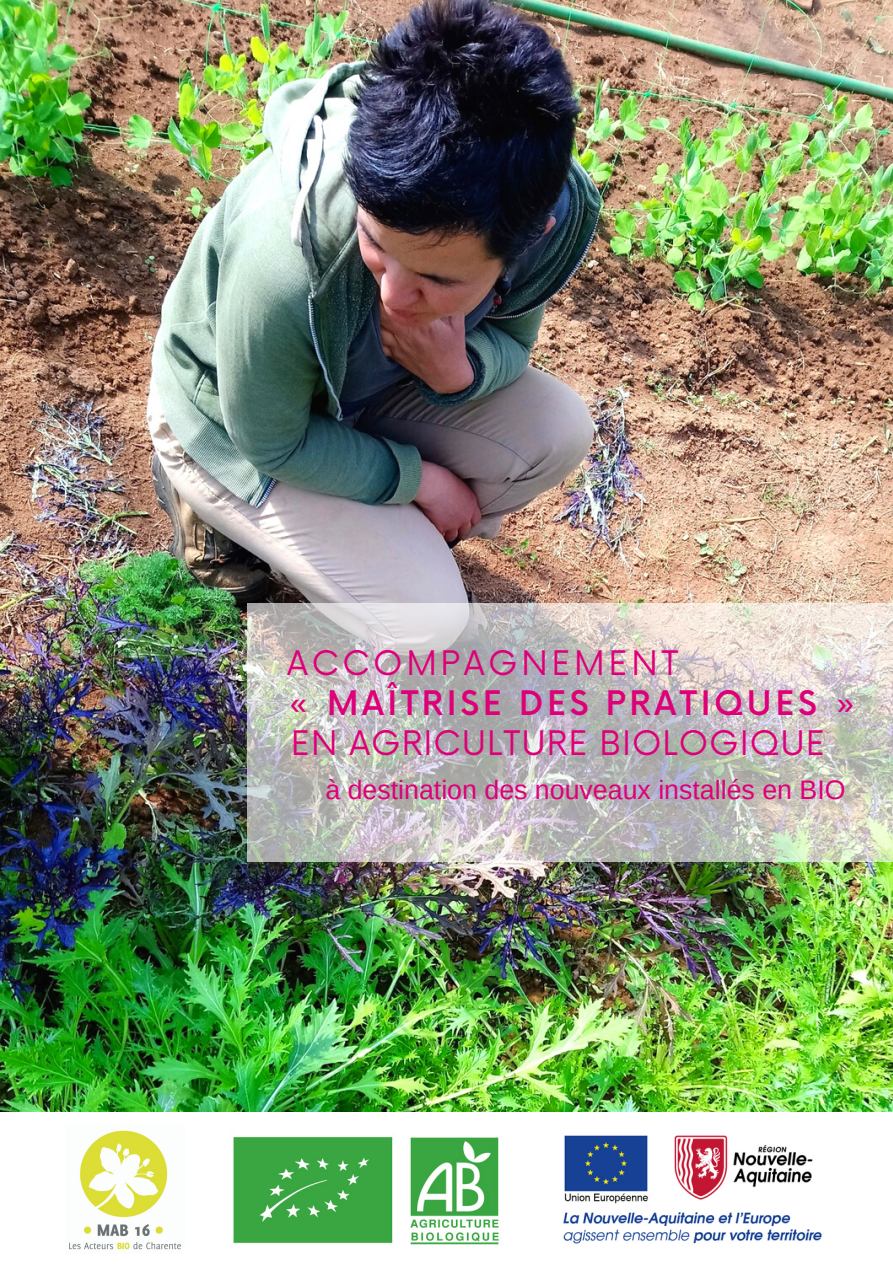
<style>
.page{position:relative;width:893px;height:1264px;background:#fff}
.page>*{position:absolute;margin:0;border:0;box-sizing:border-box;transform-origin:0 0}
.t1{font:33px "Now";letter-spacing:.03em;color:#de0079}
.t2{font:500 33px "Now";letter-spacing:.11em;color:#de0079}
.t3{font:33px "Now";letter-spacing:.11em;color:#de0079}
.t4{font:26.7px "Arimo";color:#de0079}
</style>
<div class="page">
<img style="left:0;top:0;width:892px;height:1111px">
<svg style="left:247px;top:603px;width:645px;height:259px;background:#c7c5c2"></svg>
<img style="left:69px;top:1130px;width:112px;height:120px">
<img style="left:563px;top:1135px;width:259px;height:109px">
<img style="left:233px;top:1137px;width:266px;height:108px">
<p class="t3" style="left:287px;top:645px;width:392px">ACCOMPAGNEMENT</p>
<p class="t2" style="left:287px;top:685px;width:571px">« MAÎTRISE DES PRATIQUES »</p>
<p class="t1" style="left:291px;top:724px;width:535px">EN AGRICULTURE BIOLOGIQUE</p>
<p class="t4" style="left:325px;top:775px;width:521px">à destination des nouveaux installés en BIO</p>
</div>
